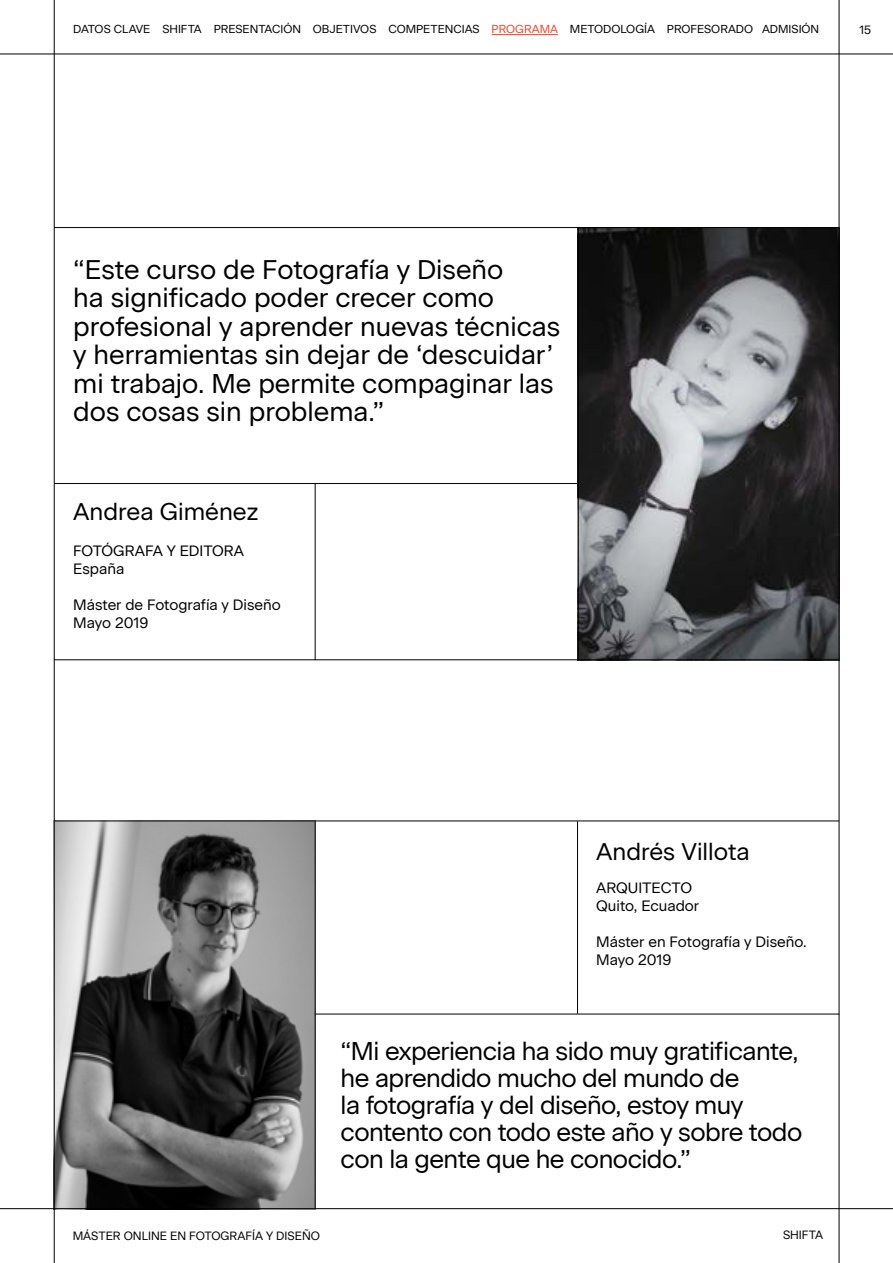
<style>
.page{position:relative;width:893px;height:1263px;background:#fff}
.page>*{position:absolute;margin:0;border:0;box-sizing:border-box;transform-origin:0 0}
.t1{font:27px/28.5px "Beausite Classic Web Clear";color:#000}
.t2{font:25.5px/27px "Beausite Classic Web Clear";letter-spacing:-.02em;color:#000}
.t3{font:24px "Beausite Classic Web Clear";color:#000}
.t4{font:15px/18px "Beausite Classic Web Clear";color:#000}
.t5{font:12px "Beausite Classic Web Clear";color:#000}
.t6{font:11.55px "Beausite Classic Web Clear";color:#000}
.s1{color:#ea4530}
</style>
<div class="page">
<img style="left:577px;top:228px;width:262px;height:431px">
<img style="left:55px;top:821px;width:260px;height:387px">
<hr style="left:54px;top:0;width:1px;height:1263px;background:#000">
<hr style="left:0;top:54px;width:893px;height:1px;background:#000">
<hr style="left:0;top:1208px;width:893px;height:1px;background:#000">
<hr style="left:839px;top:0;width:1px;height:1263px;background:#000">
<hr style="left:54px;top:227px;width:785px;height:1px;background:#000">
<hr style="left:55px;top:820px;width:784px;height:1px;background:#000">
<hr style="left:577px;top:821px;width:1px;height:193px;background:#000">
<hr style="left:54px;top:483px;width:523px;height:1px;background:#000">
<hr style="left:54px;top:659px;width:785px;height:1px;background:#000">
<hr style="left:315px;top:1014px;width:524px;height:1px;background:#000">
<hr style="left:315px;top:821px;width:1px;height:387px;background:#000">
<hr style="left:578px;top:228px;width:1px;height:432px;background:#000">
<hr style="left:315px;top:483px;width:1px;height:177px;background:#000">
<hr style="left:492px;top:34px;width:66px;height:1px;background:#ea4530">
<p class="t6" style="left:73px;top:20px;width:747px">DATOS CLAVE SHIFTA PRESENTACIÓN OBJETIVOS COMPETENCIAS <span class="s1">PROGRAMA</span> METODOLOGÍA PROFESORADO ADMISIÓN</p>
<p class="t5" style="left:860px;top:20px;width:13px">15</p>
<p class="t1" style="left:73px;top:253px;width:488px">“Este curso de Fotografía y Diseño<br>ha significado poder crecer como profesional y aprender nuevas técnicas y herramientas sin dejar de ‘descuidar’ mi trabajo. Me permite compaginar las dos cosas sin problema.”</p>
<p class="t3" style="left:73px;top:494px;width:187px">Andrea Giménez</p>
<p class="t4" style="left:73px;top:540px;width:172px">FOTÓGRAFA Y EDITORA<br>España</p>
<p class="t4" style="left:73px;top:594px;width:209px">Máster de Fotografía y Diseño<br>Mayo 2019</p>
<p class="t3" style="left:596px;top:833px;width:155px">Andrés Villota</p>
<p class="t4" style="left:596px;top:877px;width:104px">ARQUITECTO<br>Quito, Ecuador</p>
<p class="t4" style="left:596px;top:931px;width:212px">Máster en Fotografía y Diseño.<br>Mayo 2019</p>
<p class="t2" style="left:341px;top:1035px;width:463px">“Mi experiencia ha sido muy gratificante, he aprendido mucho del mundo de<br>la fotografía y del diseño, estoy muy contento con todo este año y sobre todo con la gente que he conocido.”</p>
<p class="t5" style="left:73px;top:1227px;width:249px">MÁSTER ONLINE EN FOTOGRAFÍA Y DISEÑO</p>
<p class="t5" style="left:783px;top:1226px;width:42px">SHIFTA</p>
</div>
